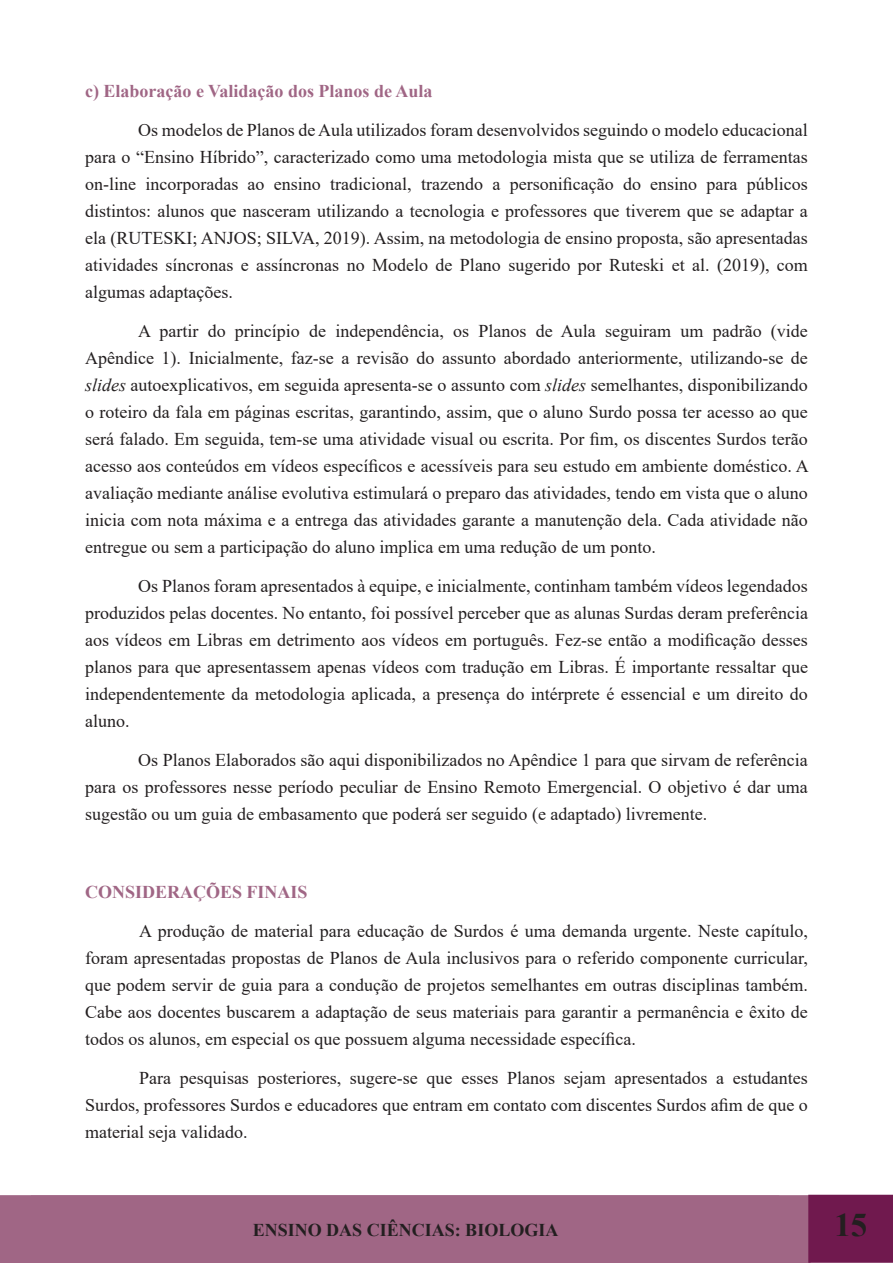
<style>
.page{position:relative;width:893px;height:1263px;background:#fff}
.page>*{position:absolute;margin:0;border:0;box-sizing:border-box;transform-origin:0 0}
.t1{font:700 33px "Times New Roman";color:#231f20}
.t2{font:18px/27px "Times New Roman";color:#231f20;text-align:justify}
.t3{font:700 18px "Times New Roman";color:#a06685}
.t4{font:700 18px "Times New Roman";color:#231f20}
.s1{font-style:italic}
</style>
<div class="page">
<div style="left:0;top:1195px;width:810px;height:68px;background:#a06685"></div>
<div style="left:809px;top:1195px;width:84px;height:67px;background:#70194e"></div>
<div style="left:808px;top:1195px;width:85px;height:68px;border:2px solid #70194e"></div>
<div style="left:31px;top:1195px;width:748px;height:56px;border:2px solid #a06685"></div>
<p class="t3" style="left:85px;top:78px;width:349px">c) Elaboração e Validação dos Planos de Aula</p>
<p class="t2" style="left:85px;top:116px;width:724px;text-indent:53px">Os modelos de Planos de Aula utilizados foram desenvolvidos seguindo o modelo educacional para o “Ensino Híbrido”, caracterizado como uma metodologia mista que se utiliza de ferramentas on-line incorporadas ao ensino tradicional, trazendo a personificação do ensino para públicos distintos: alunos que nasceram utilizando a tecnologia e professores que tiverem que se adaptar a ela (RUTESKI; ANJOS; SILVA, 2019). Assim, na metodologia de ensino proposta, são apresentadas atividades síncronas e assíncronas no Modelo de Plano sugerido por Ruteski et al. (2019), com algumas adaptações.</p>
<p class="t2" style="left:85px;top:317px;width:725px;text-indent:53px">A partir do princípio de independência, os Planos de Aula seguiram um padrão (vide Apêndice 1). Inicialmente, faz-se a revisão do assunto abordado anteriormente, utilizando-se de <span class="s1">slides</span> autoexplicativos, em seguida apresenta-se o assunto com <span class="s1">slides</span> semelhantes, disponibilizando o roteiro da fala em páginas escritas, garantindo, assim, que o aluno Surdo possa ter acesso ao que será falado. Em seguida, tem-se uma atividade visual ou escrita. Por fim, os discentes Surdos terão acesso aos conteúdos em vídeos específicos e acessíveis para seu estudo em ambiente doméstico. A avaliação mediante análise evolutiva estimulará o preparo das atividades, tendo em vista que o aluno inicia com nota máxima e a entrega das atividades garante a manutenção dela. Cada atividade não entregue ou sem a participação do aluno implica em uma redução de um ponto.</p>
<p class="t2" style="left:85px;top:572px;width:724px;text-indent:53px">Os Planos foram apresentados à equipe, e inicialmente, continham também vídeos legendados produzidos pelas docentes. No entanto, foi possível perceber que as alunas Surdas deram preferência aos vídeos em Libras em detrimento aos vídeos em português. Fez-se então a modificação desses planos para que apresentassem apenas vídeos com tradução em Libras. É importante ressaltar que independentemente da metodologia aplicada, a presença do intérprete é essencial e um direito do aluno.</p>
<p class="t2" style="left:85px;top:746px;width:724px;text-indent:53px">Os Planos Elaborados são aqui disponibilizados no Apêndice 1 para que sirvam de referência para os professores nesse período peculiar de Ensino Remoto Emergencial. O objetivo é dar uma sugestão ou um guia de embasamento que poderá ser seguido (e adaptado) livremente.</p>
<p class="t3" style="left:85px;top:879px;width:224px">CONSIDERAÇÕES FINAIS</p>
<p class="t2" style="left:85px;top:917px;width:724px;text-indent:54px">A produção de material para educação de Surdos é uma demanda urgente. Neste capítulo, foram apresentadas propostas de Planos de Aula inclusivos para o referido componente curricular, que podem servir de guia para a condução de projetos semelhantes em outras disciplinas também.<br>Cabe aos docentes buscarem a adaptação de seus materiais para garantir a permanência e êxito de todos os alunos, em especial os que possuem alguma necessidade específica.</p>
<p class="t2" style="left:85px;top:1064px;width:724px;text-indent:54px">Para pesquisas posteriores, sugere-se que esses Planos sejam apresentados a estudantes Surdos, professores Surdos e educadores que entram em contato com discentes Surdos afim de que o material seja validado.</p>
<p class="t4" style="left:253px;top:1217px;width:307px">ENSINO DAS CIÊNCIAS: BIOLOGIA</p>
<h1 class="t1" style="left:834px;top:1201px;width:34px">15</h1>
</div>
